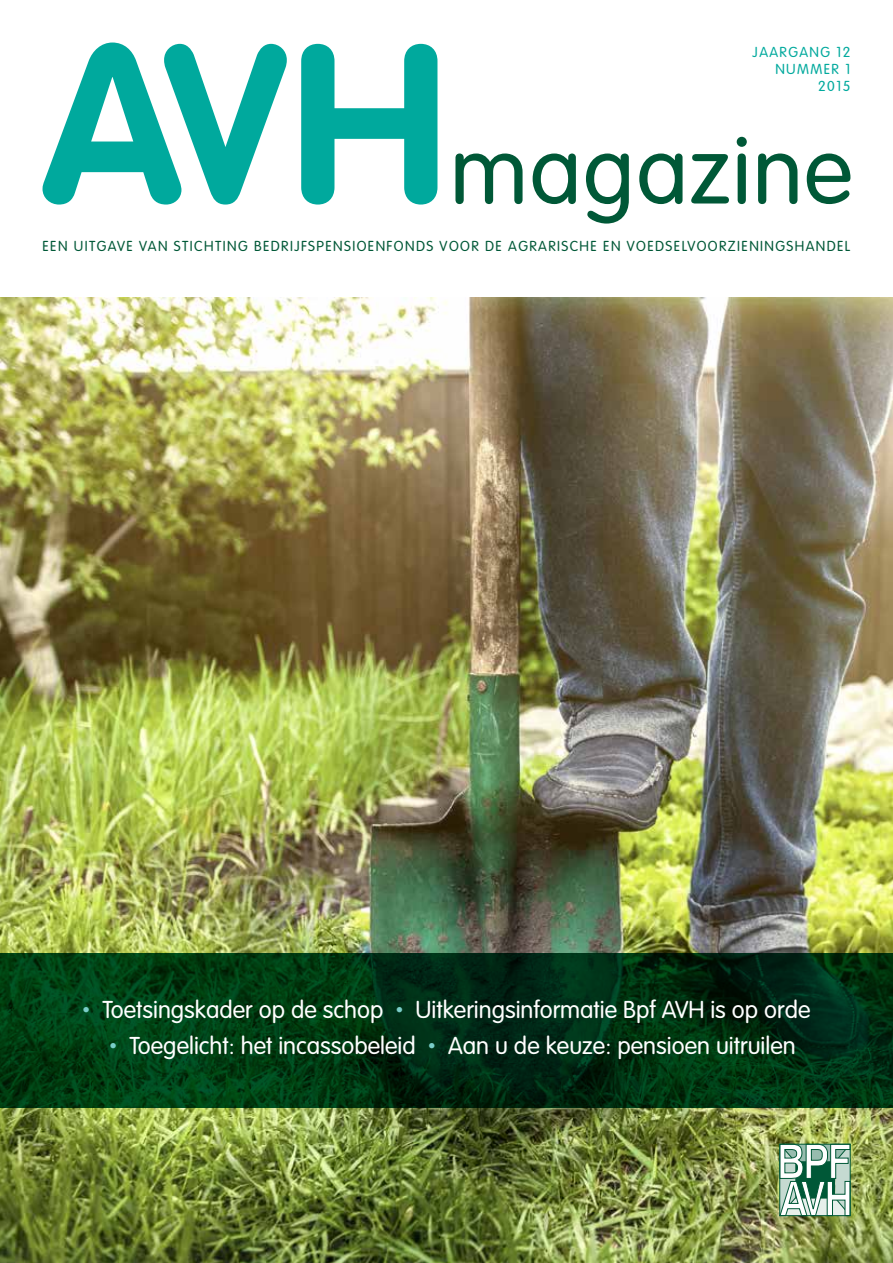
<style>
.page{position:relative;width:893px;height:1263px;background:#fff}
.page>*{position:absolute;margin:0;border:0;box-sizing:border-box;transform-origin:0 0}
.t1{font:300 24px "VAG Rounded LT";color:#fff}
.t2{font:300 14.25px "VAG Rounded LT";letter-spacing:.1em;color:#005837}
.t3{font:300 14.25px/17.1px "VAG Rounded LT";letter-spacing:.1em;color:#00a99d;text-align:right}
.s1{font-size:15px;color:#7acdc8}
</style>
<div class="page">
<img style="left:0;top:298px;width:893px;height:965px">
<svg style="left:43px;top:43px;width:244px;height:162px"></svg>
<svg style="left:301px;top:44px;width:136px;height:161px"></svg>
<svg style="left:455px;top:154px;width:68px;height:50px"></svg>
<svg style="left:533px;top:154px;width:43px;height:50px"></svg>
<svg style="left:586px;top:154px;width:43px;height:70px"></svg>
<svg style="left:639px;top:154px;width:43px;height:50px"></svg>
<svg style="left:691px;top:154px;width:38px;height:49px"></svg>
<svg style="left:737px;top:137px;width:10px;height:67px"></svg>
<svg style="left:758px;top:154px;width:39px;height:50px"></svg>
<svg style="left:807px;top:154px;width:43px;height:50px"></svg>
<svg style="left:779px;top:1143px;width:72px;height:73px"></svg>
<div style="left:779px;top:1144px;width:71px;height:72px;border:1px solid #005837"></div>
<svg style="left:0;top:954px;width:893px;height:154px;background:#003312"></svg>
<p class="t3" style="left:753px;top:44px;width:99px">JAARGANG 12<br>NUMMER 1<br>2015</p>
<p class="t2" style="left:43px;top:238px;width:809px">EEN UITGAVE VAN STICHTING BEDRIJFSPENSIOENFONDS VOOR DE AGRARISCHE EN VOEDSELVOORZIENINGSHANDEL</p>
<p class="t1" style="left:82px;top:996px;width:729px"><span class="s1">•</span> Toetsingskader op de schop <span class="s1">•</span> Uitkeringsinformatie Bpf AVH is op orde</p>
<p class="t1" style="left:110px;top:1032px;width:688px"><span class="s1">•</span> Toegelicht: het incassobeleid <span class="s1">•</span> Aan u de keuze: pensioen uitruilen</p>
</div>
